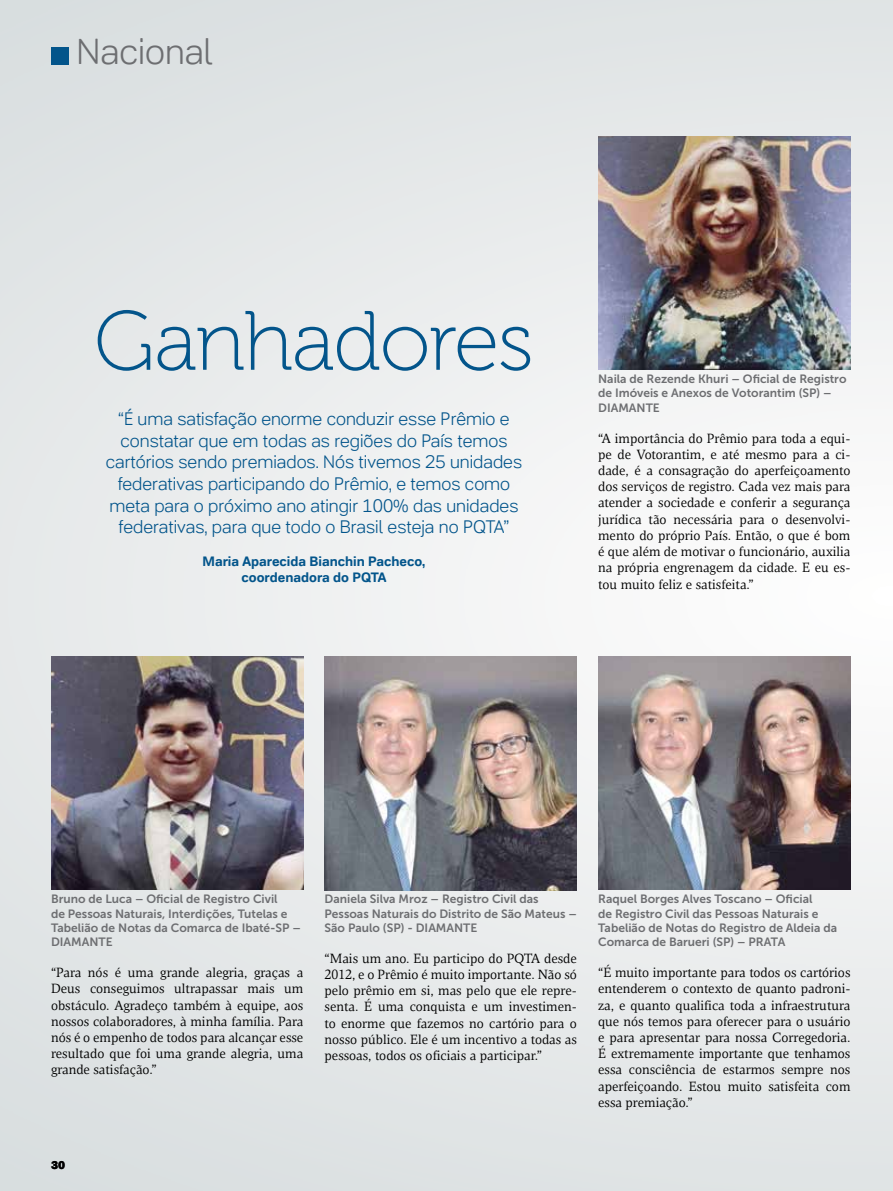
<style>
.page{position:relative;width:893px;height:1191px;background:#fff}
.page>*{position:absolute;margin:0;border:0;box-sizing:border-box;transform-origin:0 0}
.t1{font:84px "Museo 100";letter-spacing:-.02em;color:#03558b}
.t2{font:300 36px "NII Sans";color:#6d6e71}
.t3{font:300 18px/21.6px "NII Sans";color:#03558b;text-align:center}
.t4{font:13.5px/16.2px "NII Serif";color:#000;text-align:justify}
.t5{font:700 13.5px/16.2px "NII Sans";color:#03558b;text-align:center}
.t6{font:12px/14.4px "Museo Sans 700";color:#6d6e71}
.t7{font:800 12px "Franklin Gothic";color:#000}
</style>
<div class="page">
<img style="left:0;top:0;width:893px;height:1191px">
<div style="left:51px;top:47px;width:17px;height:17px;background:#03558b"></div>
<img style="left:598px;top:136px;width:252px;height:234px">
<img style="left:51px;top:656px;width:252px;height:234px">
<img style="left:325px;top:656px;width:252px;height:234px">
<img style="left:598px;top:656px;width:252px;height:234px">
<h2 class="t2" style="left:77px;top:29px;width:138px">Nacional</h2>
<h1 class="t1" style="left:94px;top:296px;width:441px">Ganhadores</h1>
<p class="t3" style="left:106px;top:408px;width:418px">“É uma satisfação enorme conduzir esse Prêmio e constatar que em todas as regiões do País temos cartórios sendo premiados. Nós tivemos 25 unidades federativas participando do Prêmio, e temos como meta para o próximo ano atingir 100% das unidades federativas, para que todo o Brasil esteja no PQTA”</p>
<p class="t5" style="left:203px;top:552px;width:224px">Maria Aparecida Bianchin Pacheco, coordenadora do PQTA</p>
<p class="t6" style="left:598px;top:372px;width:250px">Naila de Rezende Khuri – Oficial de Registro de Imóveis e Anexos de Votorantim (SP) –<br>DIAMANTE</p>
<p class="t4" style="left:598px;top:430px;width:254px">“A importância do Prêmio para toda a equi&shy;pe de Votorantim, e até mesmo para a ci&shy;dade, é a consagração do aperfeiçoamento dos serviços de registro. Cada vez mais para atender a sociedade e conferir a segurança jurídica tão necessária para o desenvolvi&shy;mento do próprio País. Então, o que é bom é que além de motivar o funcionário, auxilia na própria engrenagem da cidade. E eu es&shy;tou muito feliz e satisfeita.”</p>
<p class="t6" style="left:51px;top:891px;width:251px">Bruno de Luca – Oficial de Registro Civil<br>de Pessoas Naturais, Interdições, Tutelas e Tabelião de Notas da Comarca de Ibaté-SP – DIAMANTE</p>
<p class="t6" style="left:325px;top:891px;width:254px">Daniela Silva Mroz – Registro Civil das<br>Pessoas Naturais do Distrito de São Mateus –<br>São Paulo (SP) - DIAMANTE</p>
<p class="t4" style="left:51px;top:964px;width:254px">“Para nós é uma grande alegria, graças a Deus conseguimos ultrapassar mais um obstáculo. Agradeço também à equipe, aos nossos colaboradores, à minha família. Para nós é o empenho de todos para alcançar esse resultado que foi uma grande alegria, uma grande satisfação.”</p>
<p class="t4" style="left:325px;top:950px;width:254px">“Mais um ano. Eu participo do PQTA desde 2012, e o Prêmio é muito importante. Não só pelo prêmio em si, mas pelo que ele repre&shy;senta. É uma conquista e um investimen&shy;to enorme que fazemos no cartório para o nosso público. Ele é um incentivo a todas as pessoas, todos os oficiais a participar.”</p>
<p class="t7" style="left:51px;top:1157px;width:16px">30</p>
<p class="t6" style="left:598px;top:891px;width:241px">Raquel Borges Alves Toscano – Oficial<br>de Registro Civil das Pessoas Naturais e Tabelião de Notas do Registro de Aldeia da Comarca de Barueri (SP) – PRATA</p>
<p class="t4" style="left:598px;top:964px;width:254px">“É muito importante para todos os cartórios entenderem o contexto de quanto padroni&shy;za, e quanto qualifica toda a infraestrutura que nós temos para oferecer para o usuário e para apresentar para nossa Corregedoria.<br>É extremamente importante que tenhamos essa consciência de estarmos sempre nos aperfeiçoando. Estou muito satisfeita com essa premiação.”</p>
</div>
